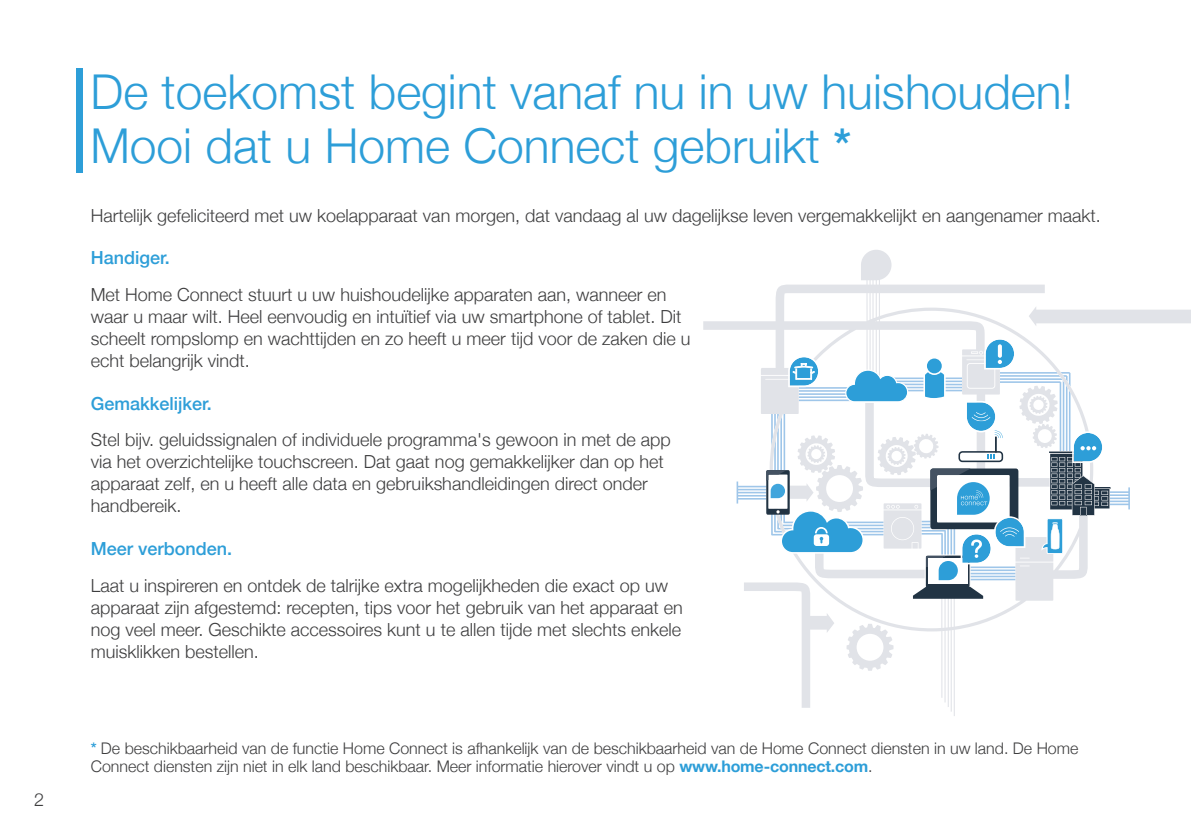
<style>
.page{position:relative;width:1191px;height:840px;background:#fff}
.page>*{position:absolute;margin:0;border:0;box-sizing:border-box;transform-origin:0 0}
.t1{font:300 48px/54px "Helvetica Neue";color:#2d9ed8}
.t2{font:300 18px/22px "Helvetica Neue";color:#3e3e3f}
.t3{font:500 18px "Helvetica Neue";color:#2d9ed8}
.t4{font:300 16px/18px "Helvetica Neue";color:#3e3e3f}
.s1{font-weight:500}
.s2{font-weight:500;color:#2d9ed8}
.s3{font-weight:700;color:#2d9ed8}
</style>
<div class="page">
<div style="left:77px;top:68px;width:6px;height:104px;background:#2d9ed8"></div>
<svg style="left:703px;top:250px;width:488px;height:465px"></svg>
<svg style="left:845px;top:369px;width:63px;height:33px"></svg>
<svg style="left:984px;top:338px;width:31px;height:31px"></svg>
<div style="left:997px;top:344px;width:5px;height:13px;background:#fff;border-radius:2px"></div>
<svg style="left:1041px;top:431px;width:69px;height:122px"></svg>
<svg style="left:923px;top:357px;width:22px;height:44px"></svg>
<svg style="left:958px;top:400px;width:45px;height:62px"></svg>
<svg style="left:913px;top:468px;width:112px;height:130px"></svg>
<svg style="left:766px;top:470px;width:98px;height:83px"></svg>
<svg style="left:788px;top:355px;width:31px;height:32px"></svg>
<p class="t2" style="left:34px;top:786px;width:12px">2</p>
<h1 class="t1" style="left:90px;top:61px;width:984px">De toekomst begint vanaf nu in uw huishouden!<br>Mooi dat u Home Connect gebruikt <span class="s1">*</span></h1>
<p class="t2" style="left:91px;top:203px;width:1011px">Hartelijk gefeliciteerd met uw koelapparaat van morgen, dat vandaag al uw dagelijkse leven vergemakkelijkt en aangenamer maakt.</p>
<p class="t3" style="left:91px;top:243px;width:81px">Handiger.</p>
<p class="t2" style="left:91px;top:282px;width:601px">Met Home Connect stuurt u uw huishoudelijke apparaten aan, wanneer en waar u maar wilt. Heel eenvoudig en intuïtief via uw smartphone of tablet. Dit scheelt rompslomp en wachttijden en zo heeft u meer tijd voor de zaken die u echt belangrijk vindt.</p>
<p class="t3" style="left:91px;top:388px;width:123px">Gemakkelijker.</p>
<p class="t2" style="left:91px;top:427px;width:581px">Stel bijv. geluidssignalen of individuele programma's gewoon in met de app via het overzichtelijke touchscreen. Dat gaat nog gemakkelijker dan op het apparaat zelf, en u heeft alle data en gebruikshandleidingen direct onder handbereik.</p>
<p class="t3" style="left:91px;top:533px;width:143px">Meer verbonden.</p>
<p class="t2" style="left:91px;top:572px;width:593px">Laat u inspireren en ontdek de talrijke extra mogelijkheden die exact op uw apparaat zijn afgestemd: recepten, tips voor het gebruik van het apparaat en nog veel meer. Geschikte accessoires kunt u te allen tijde met slechts enkele muisklikken bestellen.</p>
<p class="t4" style="left:91px;top:737px;width:989px"><span class="s2">*</span> De beschikbaarheid van de functie Home Connect is afhankelijk van de beschikbaarheid van de Home Connect diensten in uw land. De Home<br>Connect diensten zijn niet in elk land beschikbaar. Meer informatie hierover vindt u op <span class="s3">www.home-connect.com</span>.</p>
</div>
